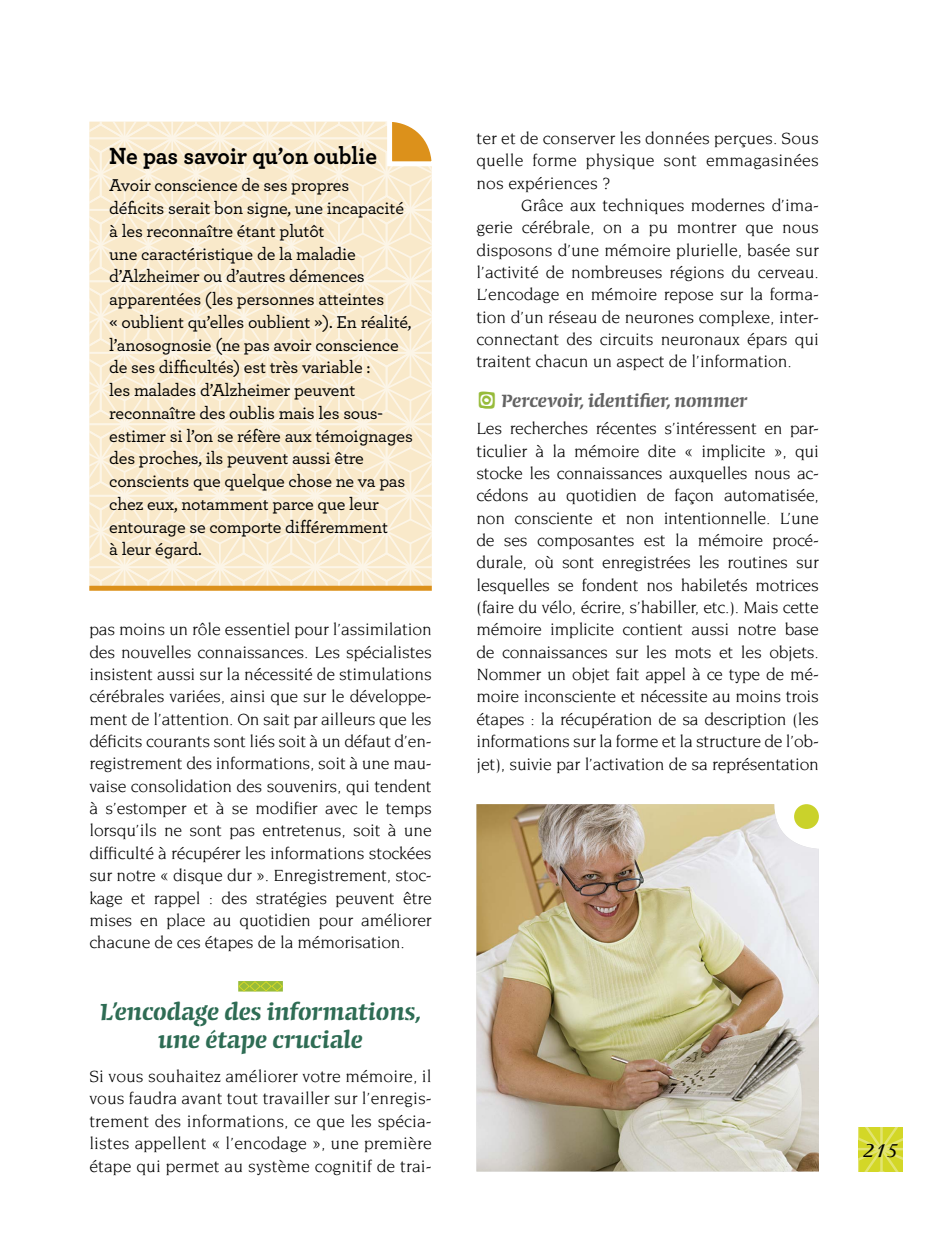
<style>
.page{position:relative;width:943px;height:1241px;background:#fff}
.page>*{position:absolute;margin:0;border:0;box-sizing:border-box;transform-origin:0 0}
.t1{font:600 29.75px/28px "Conga Brava Stencil Std";color:#2e6c54;text-align:center}
.t2{font:700 24.5px "Archer";letter-spacing:-.005em;color:#000;scale:.95 1}
.t3{font:600 22.75px "Conga Brava Stencil Std";color:#636363}
.t4{font:700 21px "Isadora";color:#000}
.t5{font:17.85px/22.8px "Archer Medium LF";letter-spacing:-.01em;color:#000}
.t6{font:17.5px/22.4px "Novarese";letter-spacing:-.005em;color:#000;text-align:justify}
</style>
<div class="page">
<svg style="left:858px;top:1127px;width:45px;height:44px;background:#d8db40"></svg>
<svg style="left:238px;top:981px;width:45px;height:11px"></svg>
<svg style="left:89px;top:121px;width:343px;height:464px;background:#f9ebd0"></svg>
<div style="left:89px;top:585px;width:343px;height:5px;background:#dc911b"></div>
<img style="left:476px;top:804px;width:343px;height:367px">
<div style="left:794px;top:804px;width:25px;height:24px;background:#cad22b;border-radius:50%"></div>
<h2 class="t2" style="left:109px;top:136px;width:283px">Ne pas savoir qu’on oublie</h2>
<p class="t5" style="left:109px;top:173px;width:305px">Avoir conscience de ses propres<br>déficits serait bon signe, une incapacité à les reconnaître étant plutôt<br>une caractéristique de la maladie d’Alzheimer ou d’autres démences apparentées (les personnes atteintes<br>« oublient qu’elles oublient »). En réalité, l’anosognosie (ne pas avoir conscience de ses difficultés) est très variable :<br>les malades d’Alzheimer peuvent reconnaître des oublis mais les sous&shy;estimer si l’on se réfère aux témoignages des proches, ils peuvent aussi être conscients que quelque chose ne va pas chez eux, notamment parce que leur entourage se comporte différemment<br>à leur égard.</p>
<p class="t6" style="left:89px;top:618px;width:344px">pas moins un rôle essentiel pour l’assimilation des nouvelles connaissances. Les spécialistes insistent aussi sur la nécessité de stimulations cérébrales variées, ainsi que sur le développe&shy;ment de l’attention. On sait par ailleurs que les déficits courants sont liés soit à un défaut d’en&shy;registrement des informations, soit à une mau&shy;vaise consolidation des souvenirs, qui tendent à s’estomper et à se modifier avec le temps lorsqu’ils ne sont pas entretenus, soit à une difficulté à récupérer les informations stockées sur notre « disque dur ». Enregistrement, stoc&shy;kage et rappel : des stratégies peuvent être mises en place au quotidien pour améliorer chacune de ces étapes de la mémorisation.</p>
<h1 class="t1" style="left:100px;top:998px;width:322px">L’encodage des informations, une étape cruciale</h1>
<p class="t6" style="left:89px;top:1064px;width:344px">Si vous souhaitez améliorer votre mémoire, il vous faudra avant tout travailler sur l’enregis&shy;trement des informations, ce que les spécia&shy;listes appellent « l’encodage », une première étape qui permet au système cognitif de trai-</p>
<p class="t6" style="left:476px;top:127px;width:344px">ter et de conserver les données perçues. Sous quelle forme physique sont emmagasinées nos expériences ?</p>
<p class="t6" style="left:476px;top:194px;width:344px;text-indent:45px">Grâce aux techniques modernes d’ima&shy;gerie cérébrale, on a pu montrer que nous disposons d’une mémoire plurielle, basée sur l’activité de nombreuses régions du cerveau.<br>L’encodage en mémoire repose sur la forma&shy;tion d’un réseau de neurones complexe, inter&shy;connectant des circuits neuronaux épars qui traitent chacun un aspect de l’information.</p>
<h3 class="t3" style="left:501px;top:389px;width:248px">Percevoir, identifier, nommer</h3>
<p class="t6" style="left:476px;top:417px;width:344px">Les recherches récentes s’intéressent en par&shy;ticulier à la mémoire dite « implicite », qui stocke les connaissances auxquelles nous ac&shy;cédons au quotidien de façon automatisée, non consciente et non intentionnelle. L’une de ses composantes est la mémoire procé&shy;durale, où sont enregistrées les routines sur lesquelles se fondent nos habiletés motrices (faire du vélo, écrire, s’habiller, etc.). Mais cette mémoire implicite contient aussi notre base de connaissances sur les mots et les objets.<br>Nommer un objet fait appel à ce type de mé&shy;moire inconsciente et nécessite au moins trois étapes : la récupération de sa description (les informations sur la forme et la structure de l’ob&shy;jet), suivie par l’activation de sa représentation</p>
<p class="t4" style="left:863px;top:1137px;width:37px">215</p>
</div>
